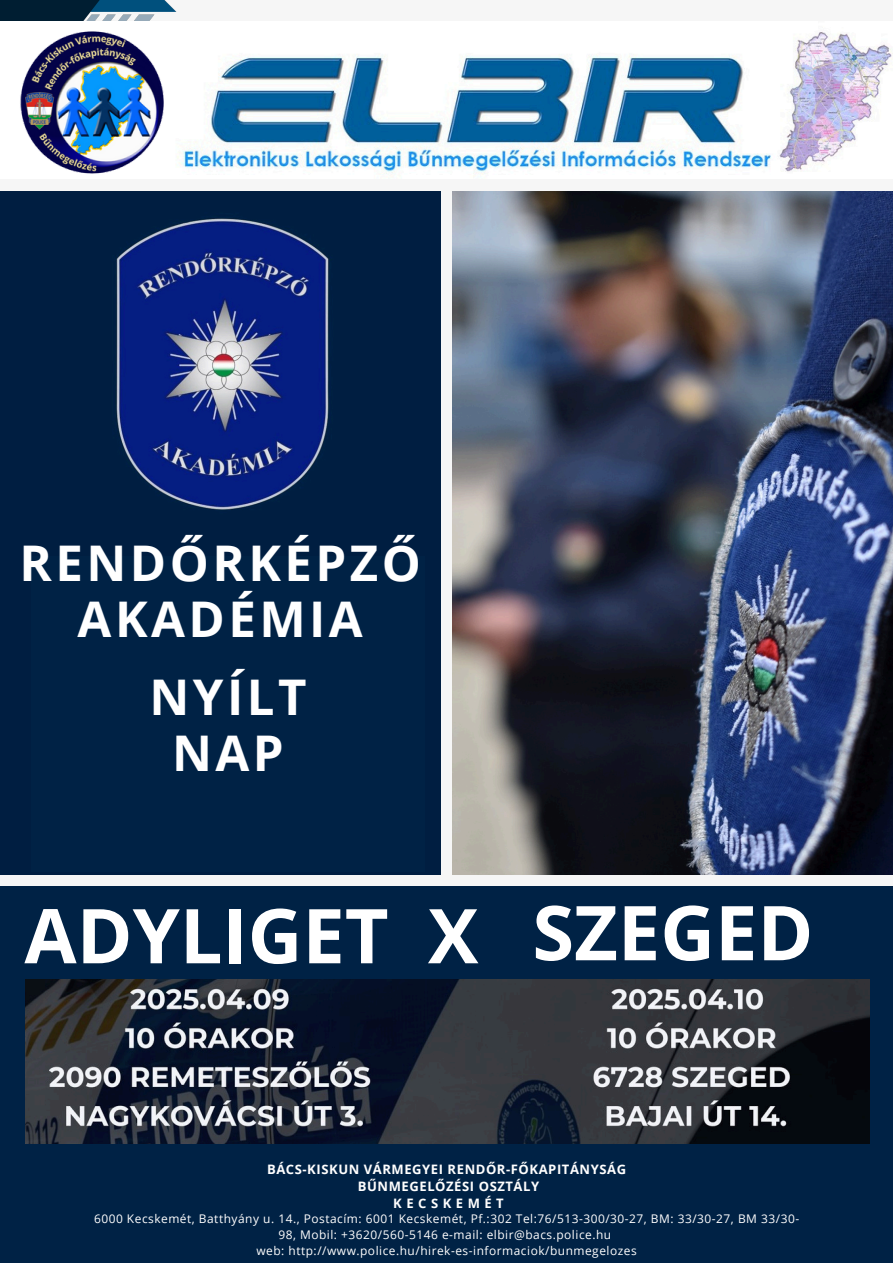
<style>
.page{position:relative;width:893px;height:1263px;background:#f6f6f6}
.page>*{position:absolute;margin:0;border:0;box-sizing:border-box;transform-origin:0 0}
.t1{font:700 75.68px "Open Sans";color:#fff}
.t2{font:700 49.2px/56.2px "Open Sans";letter-spacing:.07em;color:#fff;text-align:center}
.t3{font:700 13.05px "Open Sans";letter-spacing:.045em;color:#fff}
.t4{font:700 13.05px "Open Sans";letter-spacing:.345em;color:#fff}
.t5{font:11.93px/15.8px "Open Sans";letter-spacing:.045em;color:#fff;text-align:center}
</style>
<div class="page">
<img style="left:0;top:0;width:177px;height:21px">
<div style="left:0;top:21px;width:184px;height:158px;background:#fff"></div>
<img style="left:780px;top:32px;width:112px;height:140px">
<img style="left:177px;top:57px;width:594px;height:115px">
<img style="left:20px;top:31px;width:144px;height:143px">
<img style="left:0;top:192px;width:440px;height:682px">
<img style="left:453px;top:192px;width:440px;height:682px">
<div style="left:32px;top:556px;width:392px;height:315px;background:#002245"></div>
<div style="left:0;top:886px;width:893px;height:377px;background:#002245"></div>
<img style="left:26px;top:979px;width:843px;height:165px">
<p class="t2" style="left:20px;top:534px;width:402px">RENDŐRKÉPZŐ<br>AKADÉMIA</p>
<h1 class="t2" style="left:149px;top:668px;width:158px">NYÍLT<br>NAP</h1>
<h2 class="t1" style="left:24px;top:882px;width:455px">ADYLIGET X</h2>
<h2 class="t1" style="left:532px;top:879px;width:282px">SZEGED</h2>
<p class="t3" style="left:267px;top:1160px;width:360px">BÁCS-KISKUN VÁRMEGYEI RENDŐR-FŐKAPITÁNYSÁG</p>
<p class="t3" style="left:358px;top:1177px;width:183px">BŰNMEGELŐZÉSI OSZTÁLY</p>
<p class="t4" style="left:393px;top:1194px;width:112px">KECSKEMÉT</p>
<p class="t5" style="left:94px;top:1211px;width:706px">6000 Kecskemét, Batthyány u. 14., Postacím: 6001 Kecskemét, Pf.:302 Tel:76/513-300/30-27, BM: 33/30-27, BM 33/30-<br>98, Mobil: +3620/560-5146 e-mail: elbir@bacs.police.hu</p>
<p class="t5" style="left:256px;top:1242px;width:382px">web: http://www.police.hu/hirek-es-informaciok/bunmegelozes</p>
</div>
